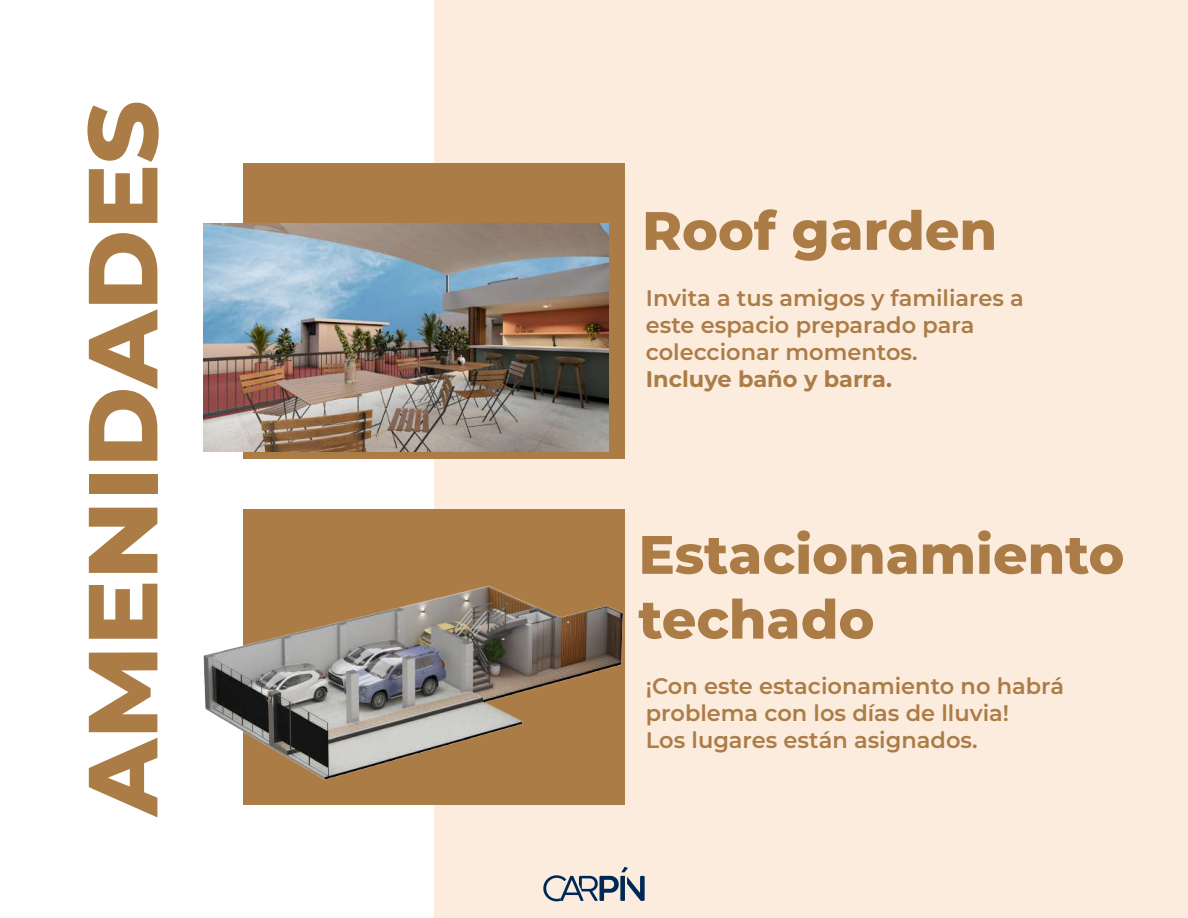
<style>
.page{position:relative;width:1188px;height:918px;background:#fff}
.page>*{position:absolute;margin:0;border:0;box-sizing:border-box;transform-origin:0 0}
.t1{font:800 97.95px "Montserrat";color:#ac7c47}
.t2{font:800 54px/64.8px "Montserrat";color:#ac7c47}
.t3{font:600 22.5px/27px "Montserrat";color:#ac7c47}
.t4{font:700 22.5px "Montserrat";color:#ac7c47}
</style>
<div class="page">
<div style="left:434px;top:0;width:754px;height:918px;background:#fbecdd"></div>
<div style="left:243px;top:163px;width:382px;height:296px;background:#ac7c47"></div>
<div style="left:243px;top:509px;width:382px;height:296px;background:#ac7c47"></div>
<img style="left:203px;top:223px;width:405px;height:228px">
<img style="left:203px;top:585px;width:420px;height:195px">
<svg style="left:543px;top:867px;width:102px;height:34px"></svg>
<h1 class="t1" style="left:51px;top:816px;width:717px;rotate:-90deg">AMENIDADES</h1>
<h2 class="t2" style="left:642px;top:195px;width:356px">Roof garden</h2>
<p class="t3" style="left:646px;top:283px;width:380px">Invita a tus amigos y familiares a este espacio preparado para coleccionar momentos.</p>
<p class="t4" style="left:646px;top:363px;width:248px">Incluye baño y barra.</p>
<h2 class="t2" style="left:638px;top:519px;width:487px">Estacionamiento techado</h2>
<p class="t3" style="left:646px;top:672px;width:420px">¡Con este estacionamiento no habrá problema con los días de lluvia!<br>Los lugares están asignados.</p>
</div>
